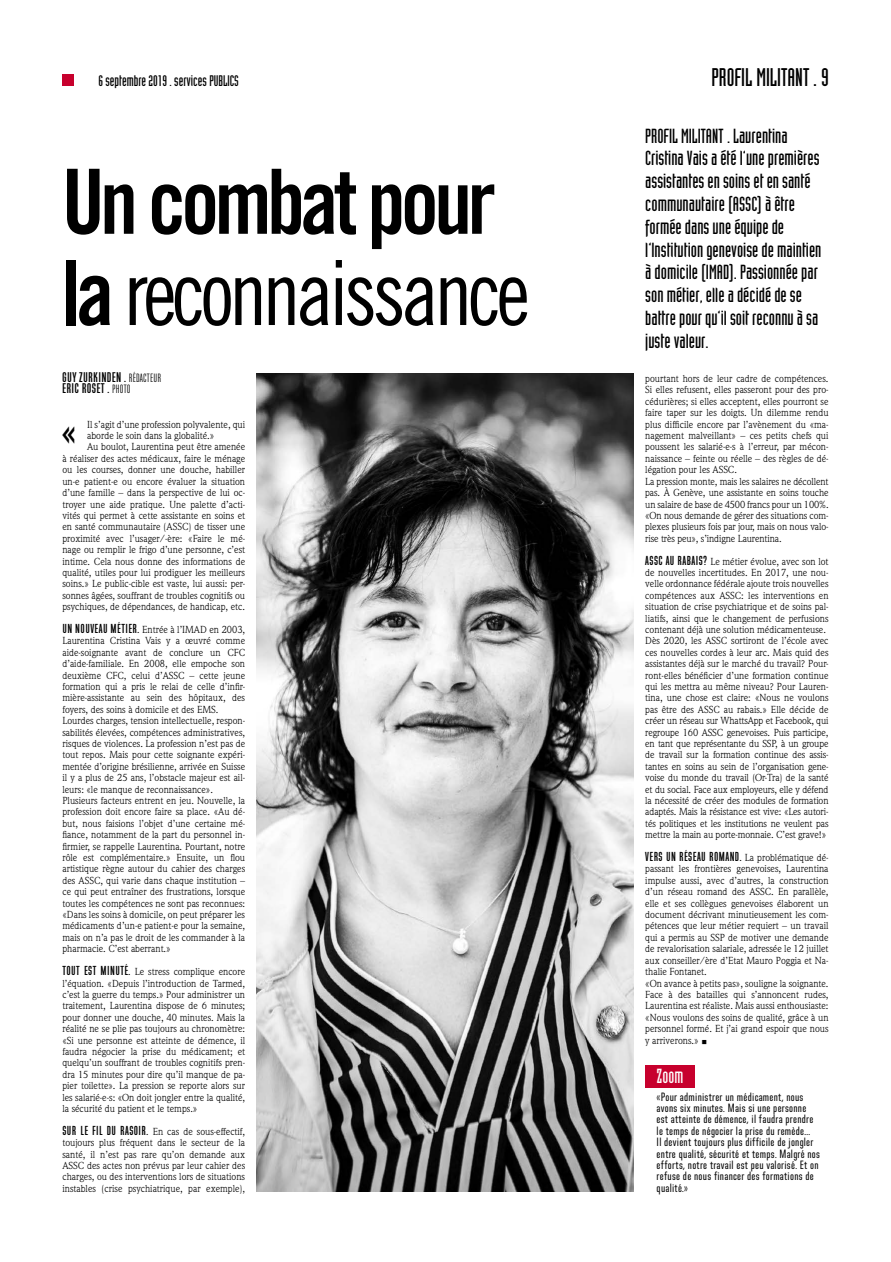
<style>
.page{position:relative;width:891px;height:1262px;background:#fff}
.page>*{position:absolute;margin:0;border:0;box-sizing:border-box;transform-origin:0 0}
.t1{font:90px "Trade Gothic Cond Eighteen";letter-spacing:-.055em;color:#000;scale:.95 1}
.t2{font:90px "Trade Gothic Bold Cond Twenty";letter-spacing:-.055em;color:#000;scale:.95 1}
.t3{font:41.9px "Industria LT Std Solid";color:#000}
.t4{font:25px "Industria LT Std Solid";color:#000;scale:1.05 1}
.t5{font:20px/22.8px "Industria LT Std Solid";color:#000;scale:1.05 1}
.t6{font:20px "Industria LT Std Solid";color:#fff}
.t7{font:15px "Industria LT Std Solid";color:#000;scale:1.05 1}
.t8{font:500 14px/11.4px "Directors Gothic 201";letter-spacing:.02em;color:#000}
.t9{font:500 13px "Directors Gothic 201";letter-spacing:.035em;color:#000}
.t10{font:500 12px/11.4px "Directors Gothic 220";letter-spacing:.025em;color:#000}
.t11{font:10px/11.4px "Weidemann";color:#000}
.s1{font-family:"Trade Gothic Bold Cond Twenty"}
.s2{font-weight:400;font-size:12px}
.s3{font-family:"Directors Gothic 201";font-weight:500;font-size:13px}
.s4{font-family:"Weidemann";font-weight:400;font-size:10px}
</style>
<div class="page">
<div style="left:63px;top:74px;width:11px;height:11px;background:#c7002d"></div>
<img style="left:256px;top:373px;width:377px;height:818px">
<div style="left:645px;top:1064px;width:49px;height:23px;background:#c7002d"></div>
<h3 class="t7" style="left:98px;top:72px;width:135px">6 septembre 2019 . services PUBLICS</h3>
<h3 class="t4" style="left:711px;top:63px;width:113px">PROFIL MILITANT . 9</h3>
<h1 class="t2" style="left:62px;top:147px;width:458px">Un combat pour</h1>
<h1 class="t1" style="left:62px;top:239px;width:494px"><span class="s1">la</span> reconnaissance</h1>
<h3 class="t8" style="left:62px;top:372px;width:100px">GUY ZURKINDEN . <span class="s2">RÉDACTEUR<br></span>ERIC ROSET . <span class="s2">PHOTO</span></h3>
<h2 class="t3" style="left:60px;top:413px;width:20px">«</h2>
<p class="t11" style="left:87px;top:418px;width:159px">Il s’agit d’une profession polyvalente, qui</p>
<p class="t11" style="left:87px;top:430px;width:129px">aborde le soin dans la globalité.»</p>
<p class="t11" style="left:87px;top:441px;width:159px">Au boulot, Laurentina peut être amenée</p>
<p class="t11" style="left:62px;top:452px;width:184px">à réaliser des actes médicaux, faire le ménage</p>
<p class="t11" style="left:62px;top:464px;width:184px">ou les courses, donner une douche, habiller</p>
<p class="t11" style="left:62px;top:475px;width:184px">un-e patient-e ou encore évaluer la situation</p>
<p class="t11" style="left:62px;top:487px;width:184px">d’une famille – dans la perspective de lui oc-</p>
<p class="t11" style="left:62px;top:498px;width:184px">troyer une aide pratique. Une palette d’acti-</p>
<p class="t11" style="left:62px;top:509px;width:184px">vités qui permet à cette assistante en soins et</p>
<p class="t11" style="left:62px;top:521px;width:184px">en santé communautaire (ASSC) de tisser une</p>
<p class="t11" style="left:62px;top:532px;width:184px">proximité avec l’usager/-ère: «Faire le mé-</p>
<p class="t11" style="left:62px;top:544px;width:184px">nage ou remplir le frigo d’une personne, c’est</p>
<p class="t11" style="left:62px;top:555px;width:184px">intime. Cela nous donne des informations de</p>
<p class="t11" style="left:62px;top:566px;width:184px">qualité, utiles pour lui prodiguer les meilleurs</p>
<p class="t11" style="left:62px;top:578px;width:184px">soins.» Le public-cible est vaste, lui aussi: per-</p>
<p class="t11" style="left:62px;top:589px;width:184px">sonnes âgées, souffrant de troubles cognitifs ou</p>
<p class="t11" style="left:62px;top:601px;width:184px">psychiques, de dépendances, de handicap, etc.</p>
<p class="t11" style="left:62px;top:623px;width:184px"><span class="s3">UN NOUVEAU MÉTIER.</span> Entrée à l’IMAD en 2003, Laurentina Cristina Vais y a œuvré comme aide-soignante avant de conclure un CFC d’aide-familiale. En 2008, elle empoche son deuxième CFC, celui d’ASSC – cette jeune formation qui a pris le relai de celle d’infir&shy;mière-assistante au sein des hôpitaux, des foyers, des soins à domicile et des EMS.<br>Lourdes charges, tension intellectuelle, respon&shy;sabilités élevées, compétences administratives, risques de violences. La profession n’est pas de tout repos. Mais pour cette soignante expéri&shy;mentée d’origine brésilienne, arrivée en Suisse il y a plus de 25 ans, l’obstacle majeur est ail&shy;leurs: «le manque de reconnaissance».<br>Plusieurs facteurs entrent en jeu. Nouvelle, la profession doit encore faire sa place. «Au dé&shy;but, nous faisions l’objet d’une certaine mé&shy;fiance, notamment de la part du personnel in&shy;firmier, se rappelle Laurentina. Pourtant, notre rôle est complémentaire.» Ensuite, un flou artistique règne autour du cahier des charges des ASSC, qui varie dans chaque institution – ce qui peut entraîner des frustrations, lorsque toutes les compétences ne sont pas reconnues: «Dans les soins à domicile, on peut préparer les médicaments d’un-e patient-e pour la semaine, mais on n’a pas le droit de les commander à la pharmacie. C’est aberrant.»</p>
<p class="t11" style="left:62px;top:965px;width:184px;text-align:justify"><span class="s3">TOUT EST MINUTÉ.</span> Le stress complique encore l’équation. «Depuis l’introduction de Tarmed, c’est la guerre du temps.» Pour administrer un traitement, Laurentina dispose de 6 minutes; pour donner une douche, 40 minutes. Mais la réalité ne se plie pas toujours au chronomètre: «Si une personne est atteinte de démence, il faudra négocier la prise du médicament; et quelqu’un souffrant de troubles cognitifs pren&shy;dra 15 minutes pour dire qu’il manque de pa&shy;pier toilette». La pression se reporte alors sur les salarié-e-s: «On doit jongler entre la qualité, la sécurité du patient et le temps.»</p>
<p class="t11" style="left:62px;top:1125px;width:184px;text-align:justify"><span class="s3">SUR LE FIL DU RASOIR.</span> En cas de sous-effectif, toujours plus fréquent dans le secteur de la santé, il n’est pas rare qu’on demande aux ASSC des actes non prévus par leur cahier des charges, ou des interventions lors de situations instables (crise psychiatrique, par exemple),</p>
<p class="t5" style="left:645px;top:125px;width:169px">PROFIL MILITANT . Laurentina<br>Cristina Vais a été l’une premières assistantes en soins et en santé communautaire (ASSC) à être formée dans une équipe de l’Institution genevoise de maintien à domicile (IMAD). Passionnée par son métier, elle a décidé de se battre pour qu’il soit reconnu à sa juste valeur.</p>
<p class="t11" style="left:645px;top:373px;width:185px">pourtant hors de leur cadre de compétences.<br>Si elles refusent, elles passeront pour des pro&shy;cédurières; si elles acceptent, elles pourront se faire taper sur les doigts. Un dilemme rendu plus difficile encore par l’avènement du «ma&shy;nagement malveillant» – ces petits chefs qui poussent les salarié-e-s à l’erreur, par mécon&shy;naissance – feinte ou réelle – des règles de dé&shy;légation pour les ASSC.<br>La pression monte, mais les salaires ne décollent pas. À Genève, une assistante en soins touche un salaire de base de 4500 francs pour un 100%. «On nous demande de gérer des situations com&shy;plexes plusieurs fois par jour, mais on nous valo&shy;rise très peu», s’indigne Laurentina.</p>
<p class="t11" style="left:645px;top:555px;width:185px"><span class="s3">ASSC AU RABAIS?</span> Le métier évolue, avec son lot de nouvelles incertitudes. En 2017, une nou&shy;velle ordonnance fédérale ajoute trois nouvelles compétences aux ASSC: les interventions en situation de crise psychiatrique et de soins pal&shy;liatifs, ainsi que le changement de perfusions contenant déjà une solution médicamenteuse.<br>Dès 2020, les ASSC sortiront de l’école avec ces nouvelles cordes à leur arc. Mais quid des assistantes déjà sur le marché du travail? Pour&shy;ront-elles bénéficier d’une formation continue qui les mettra au même niveau? Pour Lauren&shy;tina, une chose est claire: «Nous ne voulons pas être des ASSC au rabais.» Elle décide de créer un réseau sur WhattsApp et Facebook, qui regroupe 160 ASSC genevoises. Puis participe, en tant que représentante du SSP, à un groupe de travail sur la formation continue des assis&shy;tantes en soins au sein de l’organisation gene&shy;voise du monde du travail (Or-Tra) de la santé et du social. Face aux employeurs, elle y défend la nécessité de créer des modules de formation adaptés. Mais la résistance est vive: «Les autori&shy;tés politiques et les institutions ne veulent pas mettre la main au porte-monnaie. C’est grave!»</p>
<h3 class="t9" style="left:645px;top:849px;width:185px">VERS UN RÉSEAU ROMAND. <span class="s4">La problématique dé-</span></h3>
<p class="t11" style="left:645px;top:863px;width:185px">passant les frontières genevoises, Laurentina impulse aussi, avec d’autres, la construction d’un réseau romand des ASSC. En parallèle, elle et ses collègues genevoises élaborent un document décrivant minutieusement les com&shy;pétences que leur métier requiert – un travail qui a permis au SSP de motiver une demande de revalorisation salariale, adressée le 12 juillet aux conseiller/ère d’Etat Mauro Poggia et Na&shy;thalie Fontanet.<br>«On avance à petits pas», souligne la soignante.<br>Face à des batailles qui s’annoncent rudes, Laurentina est réaliste. Mais aussi enthousiaste: «Nous voulons des soins de qualité, grâce à un personnel formé. Et j’ai grand espoir que nous y arriverons.» ◼</p>
<h3 class="t6" style="left:656px;top:1065px;width:28px">Zoom</h3>
<p class="t10" style="left:656px;top:1091px;width:165px">«Pour administrer un médicament, nous avons six minutes. Mais si une personne est atteinte de démence, il faudra prendre le temps de négocier la prise du remède...<br>Il devient toujours plus difficile de jongler entre qualité, sécurité et temps. Malgré nos efforts, notre travail est peu valorisé. Et on refuse de nous financer des formations de qualité.»</p>
</div>
